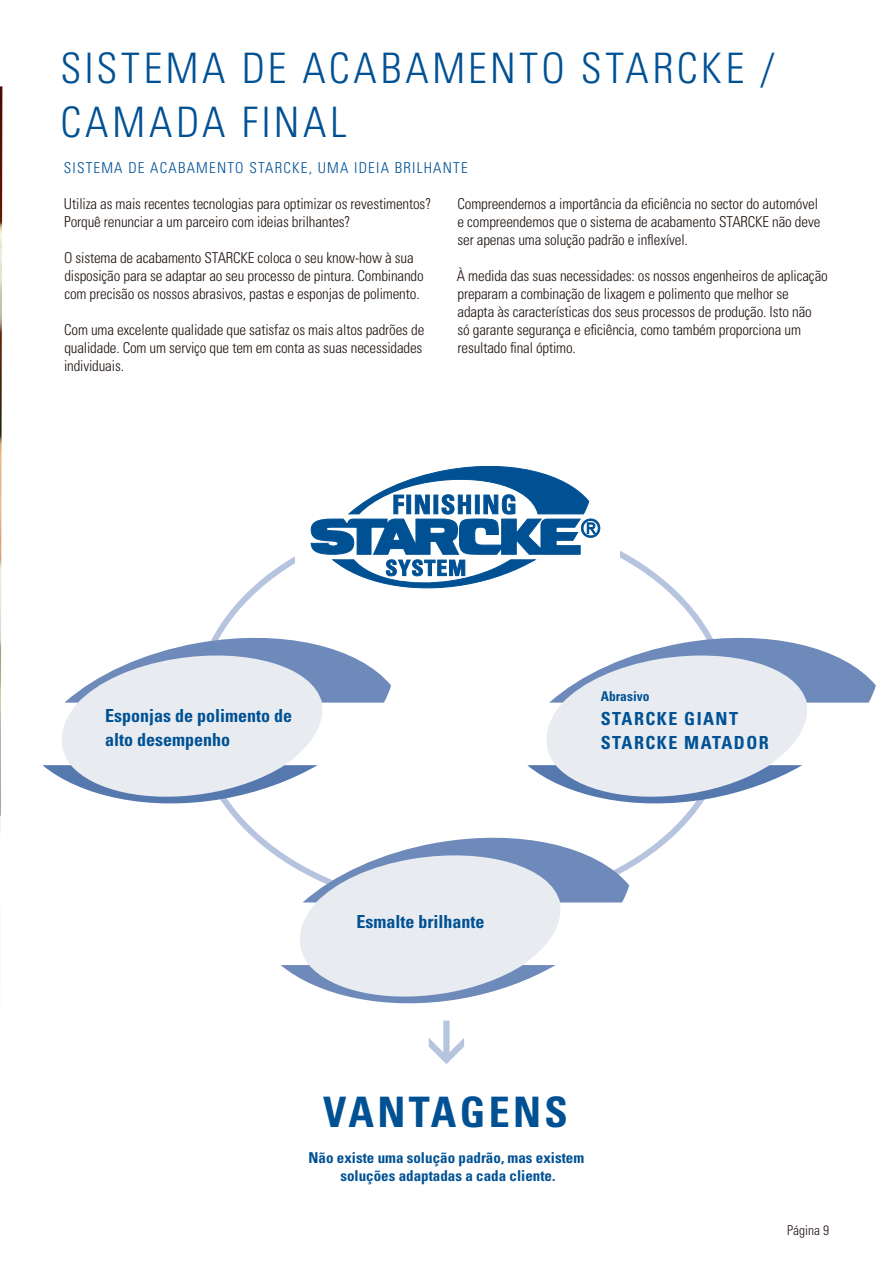
<style>
.page{position:relative;width:893px;height:1263px;background:#fff}
.page>*{position:absolute;margin:0;border:0;box-sizing:border-box;transform-origin:0 0}
.Headline{font:300 condensed 42px "Univers LT Std";letter-spacing:.085em;color:#005194}
.Paginierung{font:700 condensed 42px "Univers LT Std";letter-spacing:.08em;color:#005194}
.Paginierung-2{font:700 condensed 18px/24px "Univers LT Std";color:#005194}
.Paginierung-3{font:700 condensed 18px/24px "Univers LT Std";letter-spacing:.08em;color:#005194}
.Fließtext{font:300 condensed 15px/18px "Univers LT Std";letter-spacing:-.01em;color:#1f1410}
.Paginierung-4{font:700 condensed 15px "Univers LT Std";color:#005194}
.Fließtext-2{font:300 condensed 15px "Univers LT Std";letter-spacing:.08em;color:#005194}
.Paginierung-5{font:700 condensed 13.5px "Univers LT Std";color:#005194}
.Paginierung-6{font:300 condensed 13.5px "Univers LT Std";color:#1f1410}
</style>
<div class="page">
<img style="left:0;top:86px;width:2px;height:914px">
<div style="left:62px;top:703px;width:260px;height:62px;background:#e8ecf0"></div>
<svg style="left:43px;top:765px;width:275px;height:47px"></svg>
<svg style="left:64px;top:628px;width:327px;height:75px"></svg>
<div style="left:546px;top:703px;width:261px;height:62px;background:#e8ecf0"></div>
<svg style="left:527px;top:765px;width:275px;height:47px"></svg>
<svg style="left:549px;top:628px;width:327px;height:75px"></svg>
<svg style="left:294px;top:860px;width:272px;height:105px;background:#eaedf1"></svg>
<svg style="left:281px;top:965px;width:275px;height:39px"></svg>
<svg style="left:303px;top:837px;width:326px;height:65px"></svg>
<svg style="left:429px;top:1020px;width:35px;height:44px"></svg>
<svg style="left:311px;top:466px;width:289px;height:122px"></svg>
<p class="Headline" style="left:61px;top:43px;width:715px">SISTEMA DE ACABAMENTO STARCKE /</p>
<p class="Headline" style="left:61px;top:97px;width:288px">CAMADA FINAL</p>
<p class="Fließtext-2" style="left:64px;top:159px;width:405px">SISTEMA DE ACABAMENTO STARCKE, UMA IDEIA BRILHANTE</p>
<p class="Fließtext" style="left:64px;top:195px;width:369px">Utiliza as mais recentes tecnologias para optimizar os revestimentos?</p>
<p class="Fließtext" style="left:64px;top:213px;width:288px">Porquê renunciar a um parceiro com ideias brilhantes?</p>
<p class="Fließtext" style="left:64px;top:249px;width:361px">O sistema de acabamento STARCKE coloca o seu know-how à sua disposição para se adaptar ao seu processo de pintura. Combinando com precisão os nossos abrasivos, pastas e esponjas de polimento.</p>
<p class="Fließtext" style="left:64px;top:321px;width:362px">Com uma excelente qualidade que satisfaz os mais altos padrões de qualidade. Com um serviço que tem em conta as suas necessidades individuais.</p>
<p class="Fließtext" style="left:457px;top:195px;width:364px">Compreendemos a importância da eficiência no sector do automóvel e compreendemos que o sistema de acabamento STARCKE não deve ser apenas uma solução padrão e inflexível.</p>
<p class="Fließtext" style="left:457px;top:267px;width:372px">À medida das suas necessidades: os nossos engenheiros de aplicação preparam a combinação de lixagem e polimento que melhor se adapta às características dos seus processos de produção. Isto não<br>só garante segurança e eficiência, como também proporciona um resultado final óptimo.</p>
<p class="Paginierung-2" style="left:105px;top:703px;width:189px">Esponjas de polimento de alto desempenho</p>
<p class="Paginierung-5" style="left:601px;top:688px;width:50px">Abrasivo</p>
<p class="Paginierung-3" style="left:601px;top:707px;width:169px">STARCKE GIANT<br>STARCKE MATADOR</p>
<p class="Paginierung-2" style="left:356px;top:909px;width:129px">Esmalte brilhante</p>
<p class="Paginierung" style="left:323px;top:1086px;width:246px">VANTAGENS</p>
<p class="Paginierung-4" style="left:308px;top:1149px;width:277px">Não existe uma solução padrão, mas existem</p>
<p class="Paginierung-4" style="left:340px;top:1167px;width:216px">soluções adaptadas a cada cliente.</p>
<p class="Paginierung-6" style="left:787px;top:1222px;width:43px">Página 9</p>
</div>
